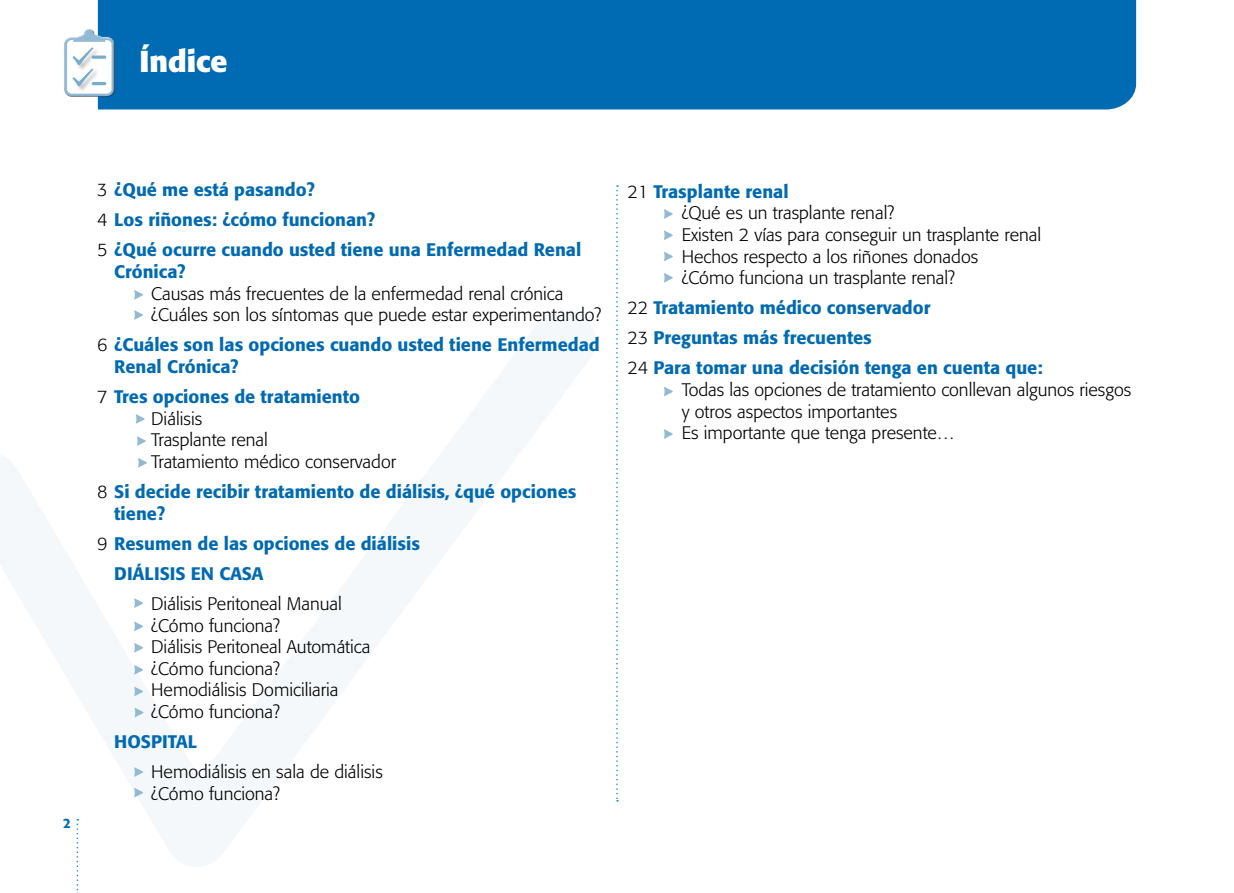
<style>
.page{position:relative;width:1234px;height:893px;background:#fff}
.page>*{position:absolute;margin:0;border:0;box-sizing:border-box;transform-origin:0 0}
.t1{font:700 30px "Formata";color:#fff}
.t2{font:300 18px/21.6px "Formata";color:#000}
.t3{font:500 18px/30.2px "Formata";color:#006ab3}
.t4{font:500 13.5px "Formata";color:#006dac}
.s1{font-weight:300;color:#000}
.s2{font-weight:500;color:#006ab3}
</style>
<div class="page">
<div style="left:98px;top:0;width:1037px;height:109px;background:#006ab3"></div>
<svg style="left:0;top:309px;width:595px;height:558px"></svg>
<svg style="left:616px;top:185px;width:2px;height:617px"></svg>
<div style="left:62px;top:26px;width:53px;height:67px;background:#fff;opacity:.75"></div>
<div style="left:62px;top:30px;width:53px;height:67px;background:#fcfdfd"></div>
<svg style="left:64px;top:28px;width:51px;height:69px"></svg>
<hr style="left:92px;top:82px;width:14px;height:3px;background:#79accb;border-radius:2px">
<hr style="left:92px;top:56px;width:14px;height:3px;background:#79accb;border-radius:2px">
<svg style="left:77px;top:819px;width:1px;height:72px"></svg>
<svg style="left:134px;top:290px;width:9px;height:10px"></svg>
<svg style="left:134px;top:621px;width:10px;height:10px"></svg>
<svg style="left:138px;top:458px;width:10px;height:10px"></svg>
<svg style="left:137px;top:436px;width:10px;height:10px"></svg>
<svg style="left:136px;top:414px;width:9px;height:10px"></svg>
<svg style="left:134px;top:310px;width:10px;height:10px"></svg>
<svg style="left:134px;top:598px;width:10px;height:10px"></svg>
<svg style="left:134px;top:643px;width:10px;height:10px"></svg>
<svg style="left:134px;top:665px;width:10px;height:10px"></svg>
<svg style="left:134px;top:686px;width:10px;height:10px"></svg>
<svg style="left:134px;top:708px;width:10px;height:9px"></svg>
<svg style="left:134px;top:788px;width:10px;height:10px"></svg>
<svg style="left:134px;top:767px;width:10px;height:10px"></svg>
<svg style="left:664px;top:209px;width:9px;height:10px"></svg>
<svg style="left:664px;top:230px;width:9px;height:10px"></svg>
<svg style="left:664px;top:252px;width:9px;height:9px"></svg>
<svg style="left:664px;top:273px;width:9px;height:10px"></svg>
<svg style="left:664px;top:387px;width:9px;height:9px"></svg>
<svg style="left:664px;top:429px;width:9px;height:10px"></svg>
<h1 class="t1" style="left:139px;top:43px;width:90px">Índice</h1>
<p class="t4" style="left:63px;top:815px;width:9px">2</p>
<p class="t3" style="left:97px;top:175px;width:485px"><span class="s1">3</span> ¿Qué me está pasando?<br><span class="s1">4</span> Los riñones: ¿cómo funcionan?<br><span class="s1">5</span> ¿Qué ocurre cuando usted tiene una Enfermedad Renal</p>
<p class="t3" style="left:114px;top:257px;width:73px">Crónica?</p>
<p class="t2" style="left:151px;top:283px;width:451px">Causas más frecuentes de la enfermedad renal crónica ¿Cuáles son los síntomas que puede estar experimentando?</p>
<p class="t3" style="left:114px;top:334px;width:487px;line-height:21.6px;text-indent:-17px"><span class="s1">6</span> ¿Cuáles son las opciones cuando usted tiene Enfermedad<br>Renal Crónica?</p>
<p class="t2" style="left:151px;top:386px;width:246px;text-indent:-54px">7 <span class="s2">Tres opciones de tratamiento<br></span>Diálisis<br>Trasplante renal<br>Tratamiento médico conservador</p>
<p class="t3" style="left:114px;top:481px;width:463px;line-height:21.6px;text-indent:-17px"><span class="s1">8</span> Si decide recibir tratamiento de diálisis, ¿qué opciones tiene?</p>
<p class="t3" style="left:114px;top:528px;width:307px;text-indent:-17px"><span class="s1">9</span> Resumen de las opciones de diálisis<br>DIÁLISIS EN CASA</p>
<p class="t2" style="left:151px;top:593px;width:221px">Diálisis Peritoneal Manual ¿Cómo funciona?<br>Diálisis Peritoneal Automática ¿Cómo funciona?<br>Hemodiálisis Domiciliaria ¿Cómo funciona?</p>
<p class="t3" style="left:114px;top:726px;width:84px">HOSPITAL</p>
<p class="t2" style="left:151px;top:761px;width:233px">Hemodiálisis en sala de diálisis ¿Cómo funciona?</p>
<p class="t2" style="left:681px;top:181px;width:361px;text-indent:-54px">21 <span class="s2">Trasplante renal<br></span>¿Qué es un trasplante renal?<br>Existen 2 vías para conseguir un trasplante renal Hechos respecto a los riñones donados<br>¿Cómo funciona un trasplante renal?</p>
<p class="t3" style="left:627px;top:293px;width:416px"><span class="s1">22</span> Tratamiento médico conservador<br><span class="s1">23</span> Preguntas más frecuentes<br><span class="s1">24</span> Para tomar una decisión tenga en cuenta que:</p>
<p class="t2" style="left:681px;top:379px;width:451px">Todas las opciones de tratamiento conllevan algunos riesgos y otros aspectos importantes<br>Es importante que tenga presente…</p>
</div>
